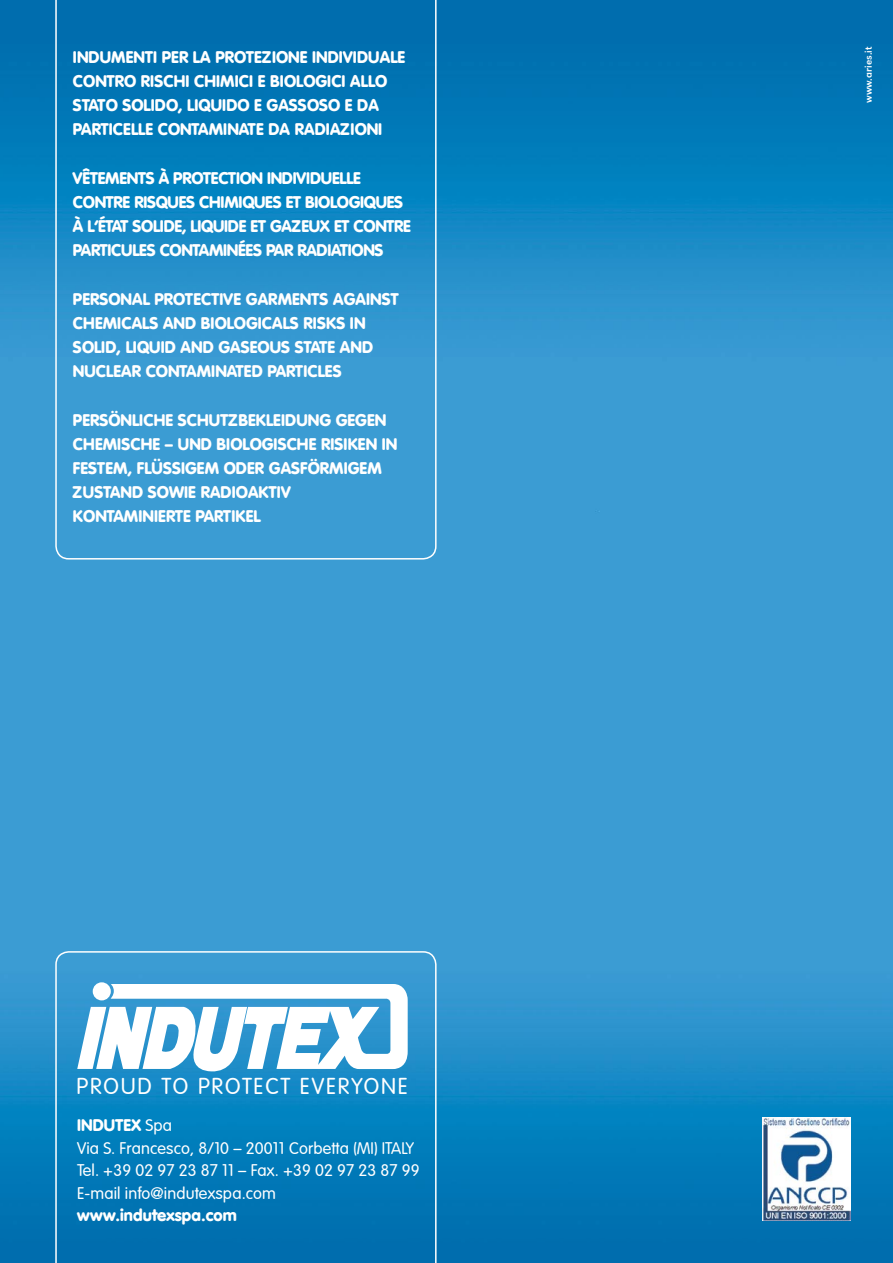
<style>
.page{position:relative;width:893px;height:1263px;background:#fff}
.page>*{position:absolute;margin:0;border:0;box-sizing:border-box;transform-origin:0 0}
.t1{font:22.5px "Vogue Plain";letter-spacing:.08em;color:#fff}
.t2{font:700 16.5px/24px "Vogue";letter-spacing:.01em;color:#fff}
.t3{font:700 16.5px/24px "Vogue";letter-spacing:-.01em;color:#fff}
.t4{font:16.5px/22.5px "Vogue Plain";letter-spacing:.01em;color:#fff}
.t5{font:10.5px "URW Grotesk T";color:#fff}
.s1{font-family:"Vogue Plain";font-weight:400}
.s2{font-family:"Vogue";font-weight:700}
</style>
<div class="page">
<img style="left:0;top:0;width:893px;height:1263px">
<svg style="left:55px;top:950px;width:382px;height:313px;background:#1182be"></svg>
<svg style="left:93px;top:982px;width:18px;height:18px"></svg>
<svg style="left:77px;top:984px;width:331px;height:88px"></svg>
<svg style="left:55px;top:0;width:382px;height:559px;background:#218cc6"></svg>
<img style="left:763px;top:1117px;width:87px;height:103px">
<p class="t2" style="left:73px;top:45px;width:334px">INDUMENTI PER LA PROTEZIONE INDIVIDUALE CONTRO RISCHI CHIMICI E BIOLOGICI ALLO STATO SOLIDO, LIQUIDO E GASSOSO E DA PARTICELLE CONTAMINATE DA RADIAZIONI</p>
<p class="t3" style="left:73px;top:166px;width:339px">VÊTEMENTS À PROTECTION INDIVIDUELLE CONTRE RISQUES CHIMIQUES ET BIOLOGIQUES À L’ÉTAT SOLIDE, LIQUIDE ET GAZEUX ET CONTRE PARTICULES CONTAMINÉES PAR RADIATIONS</p>
<p class="t2" style="left:73px;top:287px;width:327px">PERSONAL PROTECTIVE GARMENTS AGAINST CHEMICALS AND BIOLOGICALS RISKS IN SOLID, LIQUID AND GASEOUS STATE AND NUCLEAR CONTAMINATED PARTICLES</p>
<p class="t2" style="left:73px;top:407px;width:326px">PERSÖNLICHE SCHUTZBEKLEIDUNG GEGEN<br>CHEMISCHE – UND BIOLOGISCHE RISIKEN IN<br>FESTEM, FLÜSSIGEM ODER GASFÖRMIGEM<br>ZUSTAND SOWIE RADIOAKTIV<br>KONTAMINIERTE PARTIKEL</p>
<p class="t1" style="left:77px;top:1073px;width:333px">PROUD TO PROTECT EVERYONE</p>
<p class="t2" style="left:77px;top:1113px;width:96px">INDUTEX <span class="s1">Spa</span></p>
<p class="t4" style="left:77px;top:1136px;width:338px">Via S. Francesco, 8/10 – 20011 Corbetta (MI) ITALY</p>
<p class="t4" style="left:77px;top:1159px;width:344px">Tel. +39 02 97 23 87 11 – Fax. +39 02 97 23 87 99</p>
<p class="t4" style="left:77px;top:1181px;width:200px">E-mail info@indutexspa.com <span class="s2">www.indutexspa.com</span></p>
<p class="t5" style="left:862px;top:103px;width:58px;rotate:-90deg">www.aries.it</p>
</div>
